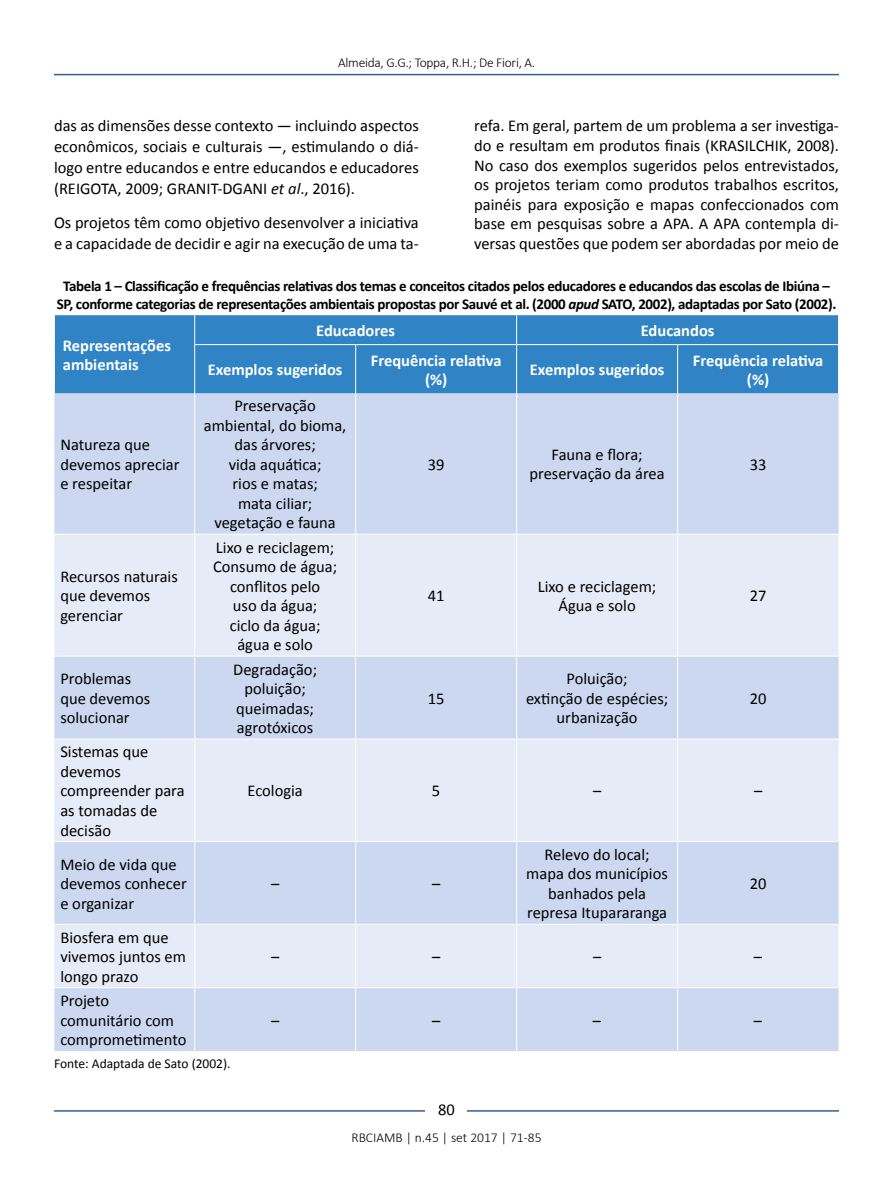
<style>
.page{position:relative;width:893px;height:1191px;background:#fff}
.page>*{position:absolute;margin:0;border:0;box-sizing:border-box;transform-origin:0 0}
.t1{font:16.5px/19.5px "Calibri";color:#000}
.t2{font:700 16.5px/19.5px "Calibri";color:#fff;text-align:center}
.t3{font:700 15px/18px "Calibri";letter-spacing:-.025em;color:#000;text-align:center}
.t4{font:300 13.5px "Calibri";letter-spacing:-.02em;color:#000}
.t5{font:13.5px "Calibri";color:#000}
.t6{font:300 13.5px "Calibri";color:#000}
.s1{font-style:italic}
</style>
<div class="page">
<hr style="left:54px;top:74px;width:785px;height:1px;background:#365f92">
<hr style="left:54px;top:1110px;width:785px;height:1px;background:#365f92">
<div style="left:426px;top:1096px;width:41px;height:26px;background:#fff"></div>
<div style="left:55px;top:315px;width:783px;height:78px;background:#3084c6"></div>
<div style="left:54px;top:393px;width:785px;height:658px;background:#cbd8f0"></div>
<svg style="left:54px;top:535px;width:785px;height:452px;background:#dce4f5"></svg>
<svg style="left:54px;top:315px;width:1px;height:29px"></svg>
<svg style="left:838px;top:315px;width:1px;height:29px"></svg>
<hr style="left:194px;top:393px;width:1px;height:141px;background:#fff">
<hr style="left:355px;top:393px;width:1px;height:141px;background:#fff">
<hr style="left:516px;top:393px;width:1px;height:141px;background:#fff">
<hr style="left:677px;top:393px;width:1px;height:141px;background:#fff">
<hr style="left:54px;top:534px;width:141px;height:1px;background:#fff">
<hr style="left:195px;top:534px;width:161px;height:1px;background:#fff">
<hr style="left:194px;top:534px;width:1px;height:121px;background:#fff">
<hr style="left:356px;top:534px;width:161px;height:1px;background:#fff">
<hr style="left:355px;top:534px;width:1px;height:121px;background:#fff">
<hr style="left:517px;top:534px;width:161px;height:1px;background:#fff">
<hr style="left:516px;top:534px;width:1px;height:121px;background:#fff">
<hr style="left:678px;top:534px;width:161px;height:1px;background:#fff">
<hr style="left:677px;top:534px;width:1px;height:121px;background:#fff">
<hr style="left:54px;top:655px;width:141px;height:1px;background:#fff">
<hr style="left:195px;top:655px;width:161px;height:1px;background:#fff">
<hr style="left:194px;top:656px;width:1px;height:82px;background:#fff">
<hr style="left:356px;top:655px;width:161px;height:1px;background:#fff">
<hr style="left:355px;top:656px;width:1px;height:82px;background:#fff">
<hr style="left:517px;top:655px;width:161px;height:1px;background:#fff">
<hr style="left:516px;top:656px;width:1px;height:82px;background:#fff">
<hr style="left:678px;top:655px;width:161px;height:1px;background:#fff">
<hr style="left:677px;top:656px;width:1px;height:82px;background:#fff">
<hr style="left:54px;top:738px;width:141px;height:1px;background:#fff">
<hr style="left:195px;top:738px;width:161px;height:1px;background:#fff">
<hr style="left:194px;top:739px;width:1px;height:102px;background:#fff">
<hr style="left:356px;top:738px;width:161px;height:1px;background:#fff">
<hr style="left:355px;top:739px;width:1px;height:102px;background:#fff">
<hr style="left:517px;top:738px;width:161px;height:1px;background:#fff">
<hr style="left:516px;top:739px;width:1px;height:102px;background:#fff">
<hr style="left:678px;top:738px;width:161px;height:1px;background:#fff">
<hr style="left:677px;top:739px;width:1px;height:102px;background:#fff">
<hr style="left:54px;top:841px;width:141px;height:1px;background:#fff">
<hr style="left:195px;top:841px;width:161px;height:1px;background:#fff">
<hr style="left:194px;top:841px;width:1px;height:83px;background:#fff">
<hr style="left:356px;top:841px;width:161px;height:1px;background:#fff">
<hr style="left:355px;top:841px;width:1px;height:83px;background:#fff">
<hr style="left:517px;top:841px;width:161px;height:1px;background:#fff">
<hr style="left:516px;top:841px;width:1px;height:83px;background:#fff">
<hr style="left:678px;top:841px;width:161px;height:1px;background:#fff">
<hr style="left:677px;top:841px;width:1px;height:83px;background:#fff">
<hr style="left:54px;top:924px;width:141px;height:1px;background:#fff">
<hr style="left:195px;top:924px;width:161px;height:1px;background:#fff">
<hr style="left:194px;top:924px;width:1px;height:63px;background:#fff">
<hr style="left:356px;top:924px;width:161px;height:1px;background:#fff">
<hr style="left:355px;top:924px;width:1px;height:63px;background:#fff">
<hr style="left:517px;top:924px;width:161px;height:1px;background:#fff">
<hr style="left:516px;top:924px;width:1px;height:63px;background:#fff">
<hr style="left:678px;top:924px;width:161px;height:1px;background:#fff">
<hr style="left:677px;top:924px;width:1px;height:63px;background:#fff">
<hr style="left:54px;top:987px;width:141px;height:1px;background:#fff">
<hr style="left:195px;top:987px;width:161px;height:1px;background:#fff">
<hr style="left:194px;top:988px;width:1px;height:63px;background:#fff">
<hr style="left:356px;top:987px;width:161px;height:1px;background:#fff">
<hr style="left:355px;top:988px;width:1px;height:63px;background:#fff">
<hr style="left:517px;top:987px;width:161px;height:1px;background:#fff">
<hr style="left:516px;top:988px;width:1px;height:63px;background:#fff">
<hr style="left:678px;top:987px;width:161px;height:1px;background:#fff">
<hr style="left:677px;top:988px;width:1px;height:63px;background:#fff">
<svg style="left:194px;top:315px;width:1px;height:29px"></svg>
<svg style="left:516px;top:315px;width:1px;height:29px"></svg>
<hr style="left:194px;top:344px;width:162px;height:1px;background:#fff">
<hr style="left:194px;top:345px;width:1px;height:48px;background:#fff">
<hr style="left:356px;top:344px;width:161px;height:1px;background:#fff">
<hr style="left:355px;top:345px;width:1px;height:48px;background:#fff">
<hr style="left:517px;top:344px;width:161px;height:1px;background:#fff">
<hr style="left:516px;top:345px;width:1px;height:48px;background:#fff">
<hr style="left:678px;top:344px;width:161px;height:1px;background:#fff">
<hr style="left:677px;top:345px;width:1px;height:48px;background:#fff">
<p class="t4" style="left:338px;top:54px;width:199px">Almeida, G.G.; Toppa, R.H.; De Fiori, A.</p>
<p class="t1" style="left:474px;top:116px;width:366px;text-align:justify">refa. Em geral, partem de um problema a ser investiga&shy;do e resultam em produtos finais (KRASILCHIK, 2008).<br>No caso dos exemplos sugeridos pelos entrevistados, os projetos teriam como produtos trabalhos escritos, painéis para exposição e mapas confeccionados com base em pesquisas sobre a APA. A APA contempla di&shy;versas questões que podem ser abordadas por meio de</p>
<p class="t3" style="left:57px;top:277px;width:781px">Tabela 1 – Classificação e frequências relativas dos temas e conceitos citados pelos educadores e educandos das escolas de Ibiúna –<br>SP, conforme categorias de representações ambientais propostas por Sauvé et al. (2000 <span class="s1">apud</span> SATO, 2002), adaptadas por Sato (2002).</p>
<p class="t2" style="left:63px;top:335px;width:110px;text-align:left">Representações ambientais</p>
<p class="t1" style="left:54px;top:116px;width:366px;line-height:20.9px;text-align:justify">das as dimensões desse contexto — incluindo aspectos econômicos, sociais e culturais —, estimulando o diá&shy;logo entre educandos e entre educandos e educadores (REIGOTA, 2009; GRANIT-DGANI <span class="s1">et al</span>., 2016).</p>
<p class="t1" style="left:54px;top:212px;width:366px;line-height:20.9px">Os projetos têm como objetivo desenvolver a iniciativa e a capacidade de decidir e agir na execução de uma ta-</p>
<p class="t2" style="left:316px;top:321px;width:80px">Educadores</p>
<p class="t2" style="left:641px;top:321px;width:75px">Educandos</p>
<p class="t2" style="left:208px;top:360px;width:136px">Exemplos sugeridos</p>
<p class="t2" style="left:371px;top:350px;width:132px">Frequência relativa (%)</p>
<p class="t2" style="left:530px;top:360px;width:136px">Exemplos sugeridos</p>
<p class="t2" style="left:693px;top:350px;width:132px">Frequência relativa (%)</p>
<p class="t1" style="left:60px;top:435px;width:121px">Natureza que devemos apreciar e respeitar</p>
<p class="t1" style="left:60px;top:566px;width:119px">Recursos naturais que devemos gerenciar</p>
<p class="t1" style="left:204px;top:396px;width:144px;text-align:center">Preservação ambiental, do bioma, das árvores;<br>vida aquática;<br>rios e matas;<br>mata ciliar; vegetação e fauna</p>
<p class="t1" style="left:213px;top:537px;width:126px;text-align:center">Lixo e reciclagem;<br>Consumo de água; conflitos pelo<br>uso da água;<br>ciclo da água; água e solo</p>
<p class="t1" style="left:60px;top:669px;width:91px">Problemas que devemos solucionar</p>
<p class="t1" style="left:233px;top:659px;width:85px;text-align:center">Degradação; poluição; queimadas; agrotóxicos</p>
<p class="t1" style="left:428px;top:454px;width:18px">39</p>
<p class="t1" style="left:530px;top:445px;width:137px;text-align:center">Fauna e flora; preservação da área</p>
<p class="t1" style="left:750px;top:454px;width:18px">33</p>
<p class="t1" style="left:428px;top:586px;width:18px">41</p>
<p class="t1" style="left:538px;top:576px;width:120px;text-align:center">Lixo e reciclagem;<br>Água e solo</p>
<p class="t1" style="left:750px;top:586px;width:18px">27</p>
<p class="t1" style="left:428px;top:688px;width:18px">15</p>
<p class="t1" style="left:526px;top:669px;width:144px;text-align:center">Poluição;<br>extinção de espécies; urbanização</p>
<p class="t1" style="left:750px;top:688px;width:18px">20</p>
<p class="t1" style="left:60px;top:742px;width:126px">Sistemas que devemos compreender para as tomadas de decisão</p>
<p class="t1" style="left:60px;top:854px;width:128px">Meio de vida que devemos conhecer e organizar</p>
<p class="t1" style="left:60px;top:927px;width:127px">Biosfera em que vivemos juntos em longo prazo</p>
<p class="t1" style="left:60px;top:991px;width:128px">Projeto comunitário com comprometimento</p>
<p class="t5" style="left:54px;top:1054px;width:178px">Fonte: Adaptada de Sato (2002).</p>
<p class="t1" style="left:247px;top:781px;width:57px">Ecologia</p>
<p class="t1" style="left:432px;top:781px;width:10px">5</p>
<p class="t1" style="left:593px;top:781px;width:10px">–</p>
<p class="t1" style="left:754px;top:781px;width:10px">–</p>
<p class="t1" style="left:271px;top:874px;width:10px">–</p>
<p class="t1" style="left:432px;top:874px;width:10px">–</p>
<p class="t1" style="left:526px;top:844px;width:143px;text-align:center">Relevo do local; mapa dos municípios banhados pela represa Itupararanga</p>
<p class="t1" style="left:750px;top:874px;width:18px">20</p>
<p class="t1" style="left:271px;top:947px;width:10px">–</p>
<p class="t1" style="left:432px;top:947px;width:10px">–</p>
<p class="t1" style="left:593px;top:947px;width:10px">–</p>
<p class="t1" style="left:754px;top:947px;width:10px">–</p>
<p class="t1" style="left:271px;top:1010px;width:10px">–</p>
<p class="t1" style="left:432px;top:1010px;width:10px">–</p>
<p class="t1" style="left:593px;top:1010px;width:10px">–</p>
<p class="t1" style="left:754px;top:1010px;width:10px">–</p>
<p class="t1" style="left:438px;top:1100px;width:18px">80</p>
<p class="t6" style="left:351px;top:1129px;width:192px">RBCIAMB | n.45 | set 2017 | 71-85</p>
</div>
